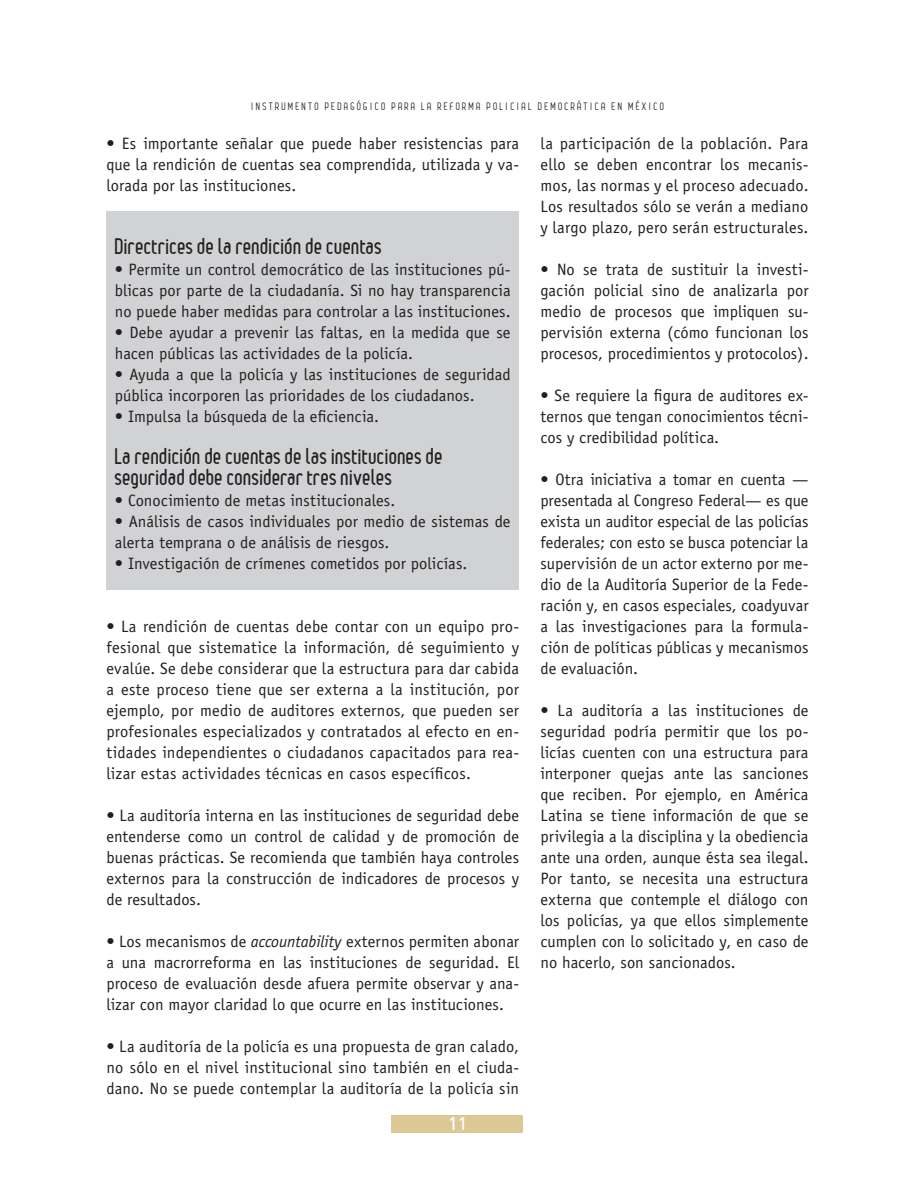
<style>
.page{position:relative;width:915px;height:1191px;background:#fff}
.page>*{position:absolute;margin:0;border:0;box-sizing:border-box;transform-origin:0 0}
.SUB_TITULO_1{font:700 21px/21px "Leger";letter-spacing:.035em;color:#231f20}
.t1{font:500 18px "DIN";color:#fff}
.CUERPO_DE_TEXTO{font:16.5px/21px "Officina Sans";letter-spacing:.005em;color:#231f20;text-align:justify}
.DESTACADO{font:16.5px/21px "Officina Sans";color:#231f20}
.t2{font:10.5px "Leger";letter-spacing:.22em;color:#231f20}
.s1{font-style:italic}
</style>
<div class="page">
<div style="left:391px;top:1115px;width:132px;height:17px;background:#dbc893"></div>
<div style="left:106px;top:212px;width:413px;height:378px;background:#d1d2d4"></div>
<p class="t2" style="left:251px;top:100px;width:414px">INSTRUMENTO PEDAGÓGICO PARA LA REFORMA POLICIAL DEMOCRÁTICA EN MÉXICO</p>
<p class="CUERPO_DE_TEXTO" style="left:106px;top:133px;width:414px">• Es importante señalar que puede haber resistencias para que la rendición de cuentas sea comprendida, utilizada y va&shy;lorada por las instituciones.</p>
<p class="CUERPO_DE_TEXTO" style="left:540px;top:133px;width:269px">la participación de la población. Para ello se deben encontrar los mecanis&shy;mos, las normas y el proceso adecuado.<br>Los resultados sólo se verán a mediano y largo plazo, pero serán estructurales.</p>
<p class="CUERPO_DE_TEXTO" style="left:540px;top:259px;width:269px">• No se trata de sustituir la investi&shy;gación policial sino de analizarla por medio de procesos que impliquen su&shy;pervisión externa (cómo funcionan los procesos, procedimientos y protocolos).</p>
<p class="CUERPO_DE_TEXTO" style="left:540px;top:385px;width:269px">• Se requiere la figura de auditores ex&shy;ternos que tengan conocimientos técni&shy;cos y credibilidad política.</p>
<p class="CUERPO_DE_TEXTO" style="left:540px;top:469px;width:269px">• Otra iniciativa a tomar en cuenta — presentada al Congreso Federal— es que exista un auditor especial de las policías federales; con esto se busca potenciar la supervisión de un actor externo por me&shy;dio de la Auditoría Superior de la Fede&shy;ración y, en casos especiales, coadyuvar a las investigaciones para la formula&shy;ción de políticas públicas y mecanismos de evaluación.</p>
<p class="CUERPO_DE_TEXTO" style="left:540px;top:700px;width:269px">• La auditoría a las instituciones de seguridad podría permitir que los po&shy;licías cuenten con una estructura para interponer quejas ante las sanciones que reciben. Por ejemplo, en América Latina se tiene información de que se privilegia a la disciplina y la obediencia ante una orden, aunque ésta sea ilegal.<br>Por tanto, se necesita una estructura externa que contemple el diálogo con los policías, ya que ellos simplemente cumplen con lo solicitado y, en caso de no hacerlo, son sancionados.</p>
<p class="SUB_TITULO_1" style="left:115px;top:235px;width:268px">Directrices de la rendición de cuentas</p>
<p class="DESTACADO" style="left:115px;top:259px;width:397px;text-align:justify">• Permite un control democrático de las instituciones pú&shy;blicas por parte de la ciudadanía. Si no hay transparencia no puede haber medidas para controlar a las instituciones.</p>
<p class="DESTACADO" style="left:115px;top:322px;width:397px">• Debe ayudar a prevenir las faltas, en la medida que se hacen públicas las actividades de la policía.</p>
<p class="DESTACADO" style="left:115px;top:364px;width:397px">• Ayuda a que la policía y las instituciones de seguridad pública incorporen las prioridades de los ciudadanos.</p>
<p class="DESTACADO" style="left:115px;top:406px;width:265px">• Impulsa la búsqueda de la eficiencia.</p>
<p class="SUB_TITULO_1" style="left:115px;top:445px;width:328px">La rendición de cuentas de las instituciones de seguridad debe considerar tres niveles</p>
<p class="DESTACADO" style="left:115px;top:490px;width:282px">• Conocimiento de metas institucionales.</p>
<p class="DESTACADO" style="left:115px;top:511px;width:397px">• Análisis de casos individuales por medio de sistemas de alerta temprana o de análisis de riesgos.</p>
<p class="DESTACADO" style="left:115px;top:553px;width:354px">• Investigación de crímenes cometidos por policías.</p>
<p class="CUERPO_DE_TEXTO" style="left:106px;top:616px;width:414px">• La rendición de cuentas debe contar con un equipo pro&shy;fesional que sistematice la información, dé seguimiento y evalúe. Se debe considerar que la estructura para dar cabida a este proceso tiene que ser externa a la institución, por ejemplo, por medio de auditores externos, que pueden ser profesionales especializados y contratados al efecto en en&shy;tidades independientes o ciudadanos capacitados para rea&shy;lizar estas actividades técnicas en casos específicos.</p>
<p class="CUERPO_DE_TEXTO" style="left:106px;top:805px;width:414px">• La auditoría interna en las instituciones de seguridad debe entenderse como un control de calidad y de promoción de buenas prácticas. Se recomienda que también haya controles externos para la construcción de indicadores de procesos y de resultados.</p>
<p class="CUERPO_DE_TEXTO" style="left:106px;top:931px;width:414px">• Los mecanismos de <span class="s1">accountability</span> externos permiten abonar a una macrorreforma en las instituciones de seguridad. El proceso de evaluación desde afuera permite observar y ana&shy;lizar con mayor claridad lo que ocurre en las instituciones.</p>
<p class="CUERPO_DE_TEXTO" style="left:106px;top:1036px;width:414px">• La auditoría de la policía es una propuesta de gran calado, no sólo en el nivel institucional sino también en el ciuda&shy;dano. No se puede contemplar la auditoría de la policía sin</p>
<p class="t1" style="left:448px;top:1112px;width:21px">11</p>
</div>
